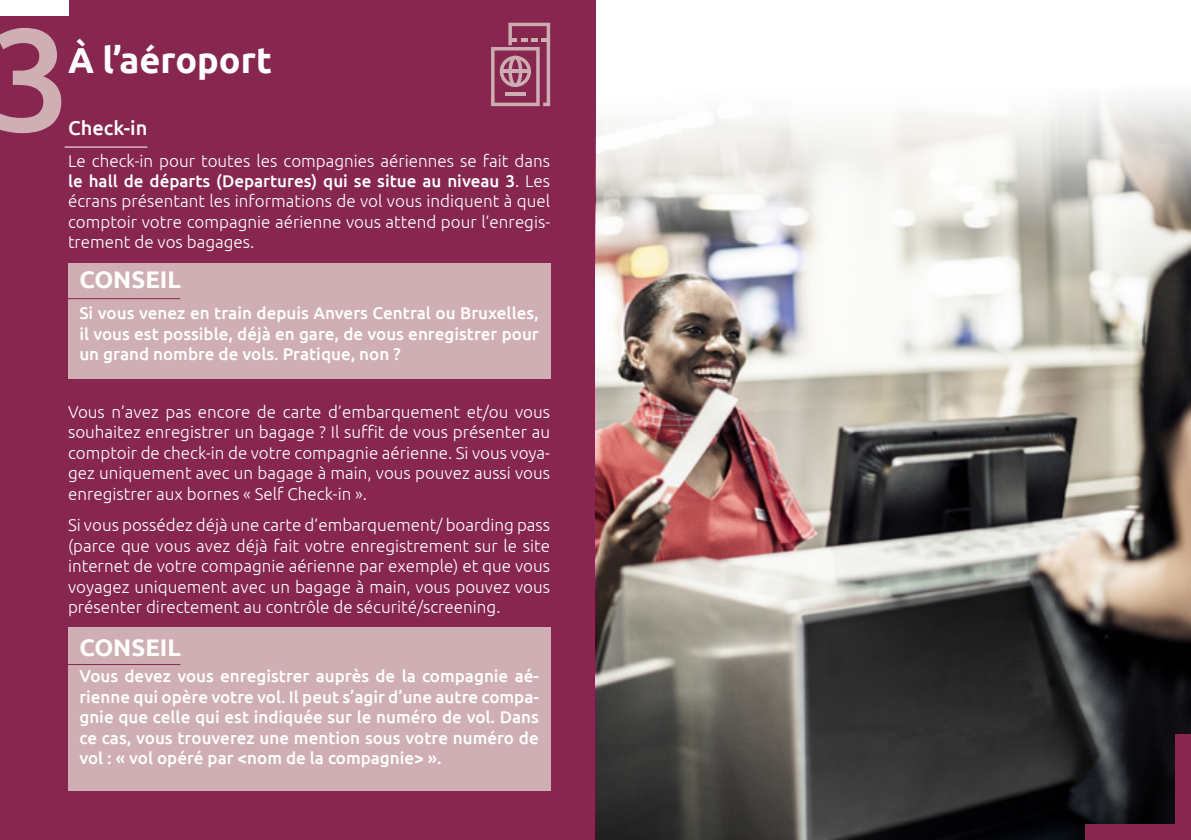
<style>
.page{position:relative;width:1191px;height:840px;background:#fff}
.page>*{position:absolute;margin:0;border:0;box-sizing:border-box;transform-origin:0 0}
.t1{font:500 145.2px "Ubuntu";color:#cfafb4}
.t2{font:700 36px "Ubuntu";color:#fff}
.t3{font:700 24px "Ubuntu";color:#fff}
.t4{font:500 20px "Ubuntu";color:#fff}
.t5{font:300 17px/20.4px "Ubuntu";color:#fff;text-align:justify}
.t6{font:500 17px/20.4px "Ubuntu";color:#fff;text-align:justify}
.s1{font-weight:500}
</style>
<div class="page">
<div style="left:0;top:0;width:595px;height:839px;background:#87264f"></div>
<img style="left:595px;top:88px;width:596px;height:751px">
<div style="left:68px;top:626px;width:482px;height:164px;background:#cfafb4"></div>
<div style="left:68px;top:262px;width:482px;height:116px;background:#cfafb4"></div>
<div style="left:0;top:0;width:68px;height:15px;background:#fff"></div>
<hr style="left:65px;top:663px;width:115px;height:1px;background:#87264f">
<hr style="left:65px;top:298px;width:115px;height:1px;background:#87264f">
<hr style="left:65px;top:146px;width:82px;height:1px;background:#fff">
<svg style="left:491px;top:23px;width:59px;height:83px"></svg>
<div style="left:1175px;top:733px;width:16px;height:106px;background:#87264f"></div>
<div style="left:1085px;top:824px;width:106px;height:15px;background:#87264f"></div>
<h1 class="t1" style="left:-12px;top:-13px;width:84px">3</h1>
<h2 class="t2" style="left:68px;top:39px;width:205px">À l’aéroport</h2>
<p class="t4" style="left:68px;top:115px;width:81px">Check-in</p>
<p class="t5" style="left:68px;top:150px;width:483px">Le check-in pour toutes les compagnies aériennes se fait dans <span class="s1">le hall de départs (Departures) qui se situe au niveau 3</span>. Les écrans présentant les informations de vol vous indiquent à quel comptoir votre compagnie aérienne vous attend pour l’enregis&shy;trement de vos bagages.</p>
<h3 class="t3" style="left:79px;top:265px;width:103px">CONSEIL</h3>
<p class="t6" style="left:79px;top:302px;width:461px">Si vous venez en train depuis Anvers Central ou Bruxelles, il vous est possible, déjà en gare, de vous enregistrer pour un grand nombre de vols. Pratique, non ?</p>
<p class="t5" style="left:68px;top:401px;width:483px">Vous n’avez pas encore de carte d’embarquement et/ou vous souhaitez enregistrer un bagage ? Il suffit de vous présenter au comptoir de check-in de votre compagnie aérienne. Si vous voya&shy;gez uniquement avec un bagage à main, vous pouvez aussi vous enregistrer aux bornes « Self Check-in ».</p>
<p class="t5" style="left:68px;top:514px;width:483px">Si vous possédez déjà une carte d’embarquement/ boarding pass (parce que vous avez déjà fait votre enregistrement sur le site internet de votre compagnie aérienne par exemple) et que vous voyagez uniquement avec un bagage à main, vous pouvez vous présenter directement au contrôle de sécurité/screening.</p>
<h3 class="t3" style="left:79px;top:632px;width:103px">CONSEIL</h3>
<p class="t6" style="left:79px;top:665px;width:461px">Vous devez vous enregistrer auprès de la compagnie aé&shy;rienne qui opère votre vol. Il peut s’agir d’une autre compa&shy;gnie que celle qui est indiquée sur le numéro de vol. Dans ce cas, vous trouverez une mention sous votre numéro de vol : « vol opéré par &lt;nom de la compagnie&gt; ».</p>
</div>
